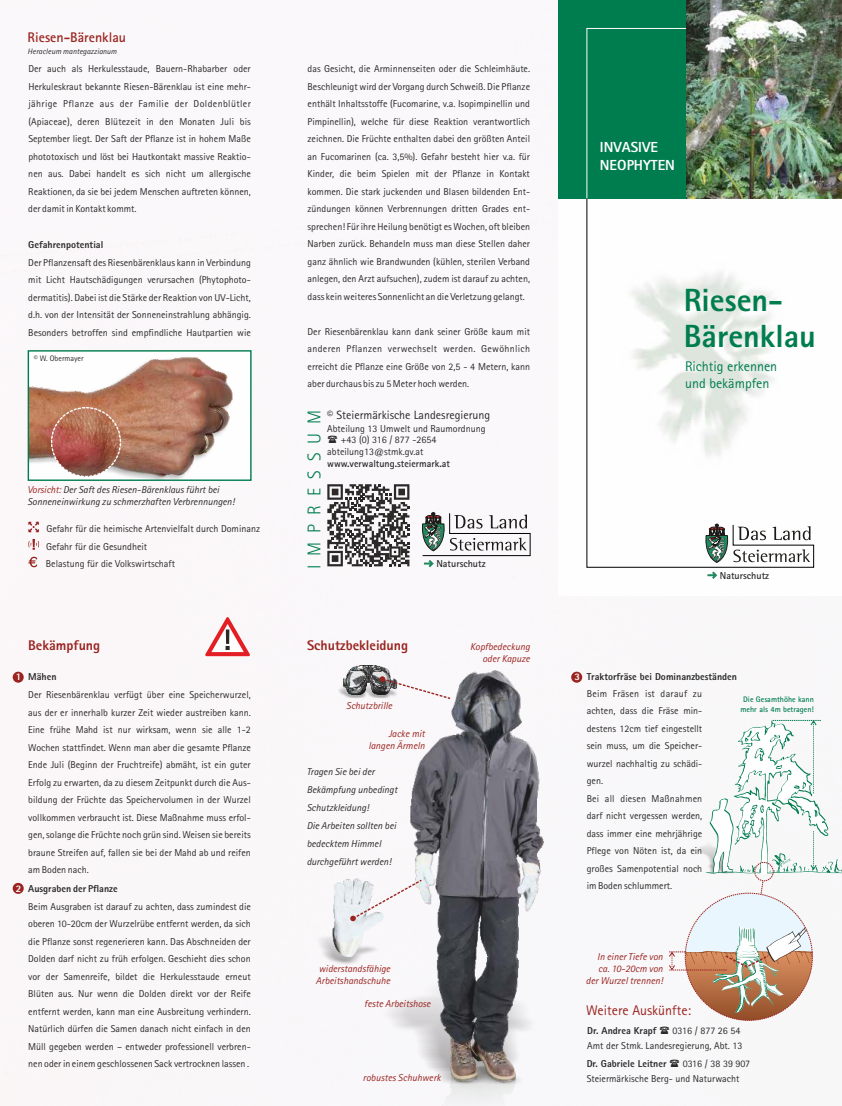
<style>
.page{position:relative;width:842px;height:1106px;background:#fff}
.page>*{position:absolute;margin:0;border:0;box-sizing:border-box;transform-origin:0 0}
.t1{font:800 32.1px/36.1px "Rotis Sans Serif 75";color:#007d4f}
.t2{font:300 18.5px "Rotis Sans Serif";letter-spacing:.48em;color:#007d4f}
.t3{font:800 14.6px/18.2px "Rotis Sans Serif 75";color:#fefefe}
.t4{font:14px/16.3px "Rotis Sans Serif";color:#007d4f}
.t5{font:14px "Rotis Sans Serif Extra Bold Extra Bold 75";color:#9a2420}
.t6{font:14px "Rotis Sans Serif";color:#9a2420}
.t7{font:700 14px "Rotis Sans Serif";color:#9a2420}
.t8{font:12px "Rotis Sans Serif";color:#2b2a29}
.t9{font:700 10.1px "Rotis Sans Serif";color:#2b2a29}
.t10{font:10px/17.5px "Rotis Sans Serif";color:#2b2a29;text-align:justify}
.t11{font:italic 10px/18px "Rotis Sans Serif";color:#2b2a29}
.t12{font:italic 10px/12px "Rotis Sans Serif";color:#9a2420;text-align:right}
.t13{font:800 10px "Rotis Sans Serif";color:#2b2a29}
.t14{font:700 10px "Rotis Sans Serif";color:#2b2a29}
.t15{font:800 10px "Rotis Sans Serif";color:#fefefe}
.t16{font:700 8px/9.8px "Rotis Sans Serif";color:#007d4f;text-align:center}
.t17{font:italic 8px "Rotis Sans Serif";color:#2b2a29}
.t18{font:8px "Rotis Sans Serif";color:#2b2a29}
.s1{color:#9a2420}
</style>
<div class="page">
<svg style="left:28px;top:522px;width:11px;height:10px"></svg>
<svg style="left:28px;top:539px;width:11px;height:28px"></svg>
<div style="left:558px;top:0;width:184px;height:199px;background:#007d4f"></div>
<img style="left:686px;top:0;width:156px;height:199px">
<svg style="left:586px;top:28px;width:101px;height:170px"></svg>
<svg style="left:586px;top:198px;width:228px;height:370px"></svg>
<svg style="left:703px;top:524px;width:107px;height:38px"></svg>
<svg style="left:707px;top:571px;width:10px;height:8px"></svg>
<svg style="left:421px;top:512px;width:110px;height:55px"></svg>
<svg style="left:327px;top:484px;width:82px;height:82px"></svg>
<img style="left:30px;top:357px;width:203px;height:122px">
<div style="left:28px;top:350px;width:224px;height:131px;border:1px solid #007d4f"></div>
<svg style="left:52px;top:407px;width:68px;height:69px;background:#b0705f"></svg>
<div style="left:51px;top:407px;width:70px;height:70px;border:1px dashed #fefefe;border-radius:50%"></div>
<svg style="left:205px;top:617px;width:45px;height:40px"></svg>
<img style="left:400px;top:670px;width:158px;height:436px">
<img style="left:510px;top:856px;width:45px;height:60px">
<img style="left:404px;top:845px;width:42px;height:63px">
<img style="left:318px;top:879px;width:64px;height:86px">
<img style="left:337px;top:682px;width:43px;height:16px">
<img style="left:344px;top:665px;width:47px;height:31px">
<svg style="left:380px;top:676px;width:72px;height:24px"></svg>
<svg style="left:350px;top:878px;width:73px;height:43px"></svg>
<div style="left:13px;top:671px;width:11px;height:11px;background:#9a2420;border-radius:50%"></div>
<div style="left:571px;top:671px;width:11px;height:11px;background:#9a2420;border-radius:50%"></div>
<div style="left:13px;top:882px;width:11px;height:12px;background:#9a2420;border-radius:50%"></div>
<svg style="left:669px;top:720px;width:173px;height:300px"></svg>
<h3 class="t7" style="left:28px;top:32px;width:100px">Riesen-Bärenklau</h3>
<p class="t17" style="left:28px;top:48px;width:91px">Heracleum mantegazzianum</p>
<p class="t10" style="left:28px;top:61px;width:224px">Der auch als Herkulesstaude, Bauern-Rhabarber oder Herkuleskraut bekannte Riesen-Bärenklau ist eine mehr&shy;jährige Pflanze aus der Familie der Doldenblütler (Apiaceae), deren Blütezeit in den Monaten Juli bis September liegt. Der Saft der Pflanze ist in hohem Maße phototoxisch und löst bei Hautkontakt massive Reaktio&shy;nen aus. Dabei handelt es sich nicht um allergische Reaktionen, da sie bei jedem Menschen auftreten können, der damit in Kontakt kommt.</p>
<p class="t13" style="left:28px;top:241px;width:76px">Gefahrenpotential</p>
<p class="t10" style="left:28px;top:255px;width:224px">Der Pflanzensaft des Riesenbärenklaus kann in Verbindung mit Licht Hautschädigungen verursachen (Phytophoto&shy;dermatitis). Dabei ist die Stärke der Reaktion von UV-Licht, d.h. von der Intensität der Sonneneinstrahlung abhängig.<br>Besonders betroffen sind empfindliche Hautpartien wie</p>
<p class="t18" style="left:34px;top:356px;width:51px">© W. Obermayer</p>
<p class="t11" style="left:27px;top:485px;width:209px;line-height:12px"><span class="s1">Vorsicht:</span> Der Saft des Riesen-Bärenklaus führt bei<br>Sonneneinwirkung zu schmerzhaften Verbrennungen!</p>
<p class="t10" style="left:46px;top:521px;width:215px">Gefahr für die heimische Artenvielfalt durch Dominanz</p>
<p class="t10" style="left:46px;top:556px;width:131px">Belastung für die Volkswirtschaft</p>
<p class="t10" style="left:46px;top:538px;width:103px">Gefahr für die Gesundheit</p>
<p class="t10" style="left:308px;top:61px;width:224px">das Gesicht, die Arminnenseiten oder die Schleimhäute.<br>Beschleunigt wird der Vorgang durch Schweiß. Die Pflanze enthält Inhaltsstoffe (Fucomarine, v.a. Isopimpinellin und Pimpinellin), welche für diese Reaktion verantwortlich zeichnen. Die Früchte enthalten dabei den größten Anteil an Fucomarinen (ca. 3,5%). Gefahr besteht hier v.a. für Kinder, die beim Spielen mit der Pflanze in Kontakt kommen. Die stark juckenden und Blasen bildenden Ent&shy;zündungen können Verbrennungen dritten Grades ent&shy;sprechen! Für ihre Heilung benötigt es Wochen, oft bleiben Narben zurück. Behandeln muss man diese Stellen daher ganz ähnlich wie Brandwunden (kühlen, sterilen Verband anlegen, den Arzt aufsuchen), zudem ist darauf zu achten, dass kein weiteres Sonnenlicht an die Verletzung gelangt.</p>
<p class="t10" style="left:308px;top:323px;width:224px">Der Riesenbärenklau kann dank seiner Größe kaum mit anderen Pflanzen verwechselt werden. Gewöhnlich erreicht die Pflanze eine Größe von 2,5 - 4 Metern, kann aber durchaus bis zu 5 Meter hoch werden.</p>
<h2 class="t2" style="left:306px;top:569px;width:160px;rotate:-90deg">IMPRESSUM</h2>
<p class="t8" style="left:327px;top:411px;width:165px">© Steiermärkische Landesregierung</p>
<p class="t10" style="left:327px;top:420px;width:160px">Abteilung 13 Umwelt und Raumordnung</p>
<p class="t10" style="left:341px;top:432px;width:97px">+43 (0) 316 / 877 -2654</p>
<p class="t10" style="left:327px;top:444px;width:98px">abteilung13@stmk.gv.at</p>
<p class="t14" style="left:327px;top:459px;width:124px">www.verwaltung.steiermark.at</p>
<p class="t9" style="left:436px;top:560px;width:51px">Naturschutz</p>
<h3 class="t5" style="left:28px;top:640px;width:74px">Bekämpfung</h3>
<h3 class="t5" style="left:307px;top:640px;width:103px">Schutzbekleidung</h3>
<p class="t12" style="left:470px;top:641px;width:61px">Kopfbedeckung oder Kapuze</p>
<h3 class="t3" style="left:600px;top:139px;width:77px">INVASIVE<br>NEOPHYTEN</h3>
<h1 class="t1" style="left:684px;top:285px;width:134px">Riesen-<br>Bärenklau</h1>
<h3 class="t4" style="left:685px;top:360px;width:94px">Richtig erkennen und bekämpfen</h3>
<p class="t9" style="left:720px;top:571px;width:51px">Naturschutz</p>
<p class="t13" style="left:587px;top:672px;width:152px">Traktorfräse bei Dominanzbeständen</p>
<p class="t13" style="left:28px;top:673px;width:30px">Mähen</p>
<p class="t10" style="left:28px;top:687px;width:224px">Der Riesenbärenklau verfügt über eine Speicherwurzel, aus der er innerhalb kurzer Zeit wieder austreiben kann.<br>Eine frühe Mahd ist nur wirksam, wenn sie alle 1-2<br>Wochen stattfindet. Wenn man aber die gesamte Pflanze Ende Juli (Beginn der Fruchtreife) abmäht, ist ein guter Erfolg zu erwarten, da zu diesem Zeitpunkt durch die Aus&shy;bildung der Früchte das Speichervolumen in der Wurzel vollkommen verbraucht ist. Diese Maßnahme muss erfol&shy;gen, solange die Früchte noch grün sind. Weisen sie bereits braune Streifen auf, fallen sie bei der Mahd ab und reifen am Boden nach.</p>
<p class="t13" style="left:28px;top:884px;width:91px">Ausgraben der Pflanze</p>
<p class="t10" style="left:28px;top:898px;width:224px">Beim Ausgraben ist darauf zu achten, dass zumindest die oberen 10-20cm der Wurzelrübe entfernt werden, da sich die Pflanze sonst regenerieren kann. Das Abschneiden der Dolden darf nicht zu früh erfolgen. Geschieht dies schon vor der Samenreife, bildet die Herkulesstaude erneut Blüten aus. Nur wenn die Dolden direkt vor der Reife entfernt werden, kann man eine Ausbreitung verhindern.<br>Natürlich dürfen die Samen danach nicht einfach in den Müll gegeben werden – entweder professionell verbren&shy;nen oder in einem geschlossenen Sack vertrocknen lassen .</p>
<p class="t15" style="left:16px;top:673px;width:7px">1</p>
<p class="t15" style="left:574px;top:673px;width:7px">3</p>
<p class="t10" style="left:587px;top:686px;width:117px;text-align:left">Beim Fräsen ist darauf zu achten, dass die Fräse min&shy;destens 12cm tief eingestellt sein muss, um die Speicher&shy;wurzel nachhaltig zu schädi&shy;gen.<br>Bei all diesen Maßnahmen darf nicht vergessen werden, dass immer eine mehrjährige<br>Pflege von Nöten ist, da ein großes Samenpotential noch im Boden schlummert.</p>
<p class="t16" style="left:740px;top:695px;width:75px">Die Gesamthöhe kann mehr als 4m betragen!</p>
<p class="t12" style="left:346px;top:701px;width:48px">Schutzbrille</p>
<p class="t12" style="left:368px;top:728px;width:58px">Jacke mit langen Ärmeln</p>
<p class="t11" style="left:307px;top:763px;width:92px">Tragen Sie bei der<br>Bekämpfung unbedingt<br>Schutzkleidung!<br>Die Arbeiten sollten bei bedecktem Himmel durchgeführt werden!</p>
<p class="t15" style="left:16px;top:884px;width:7px">2</p>
<p class="t12" style="left:586px;top:951px;width:79px">In einer Tiefe von ca. 10-20cm von der Wurzel trennen!</p>
<p class="t12" style="left:316px;top:963px;width:76px;text-align:left">widerstandsfähige<br>Arbeitshandschuhe</p>
<p class="t12" style="left:364px;top:998px;width:68px">feste Arbeitshose</p>
<h3 class="t6" style="left:586px;top:1005px;width:106px">Weitere Auskünfte:</h3>
<p class="t10" style="left:587px;top:1023px;width:157px;line-height:15px;text-align:right">0316 / 877 26 54<br>Amt der Stmk. Landesregierung, Abt. 13</p>
<p class="t13" style="left:587px;top:1026px;width:71px">Dr. Andrea Krapf</p>
<p class="t10" style="left:587px;top:1057px;width:165px;line-height:15px;text-indent:96px">0316 / 38 39 907<br>Steiermärkische Berg- und Naturwacht</p>
<p class="t13" style="left:587px;top:1059px;width:81px">Dr. Gabriele Leitner</p>
<p class="t12" style="left:363px;top:1072px;width:79px">robustes Schuhwerk</p>
</div>
